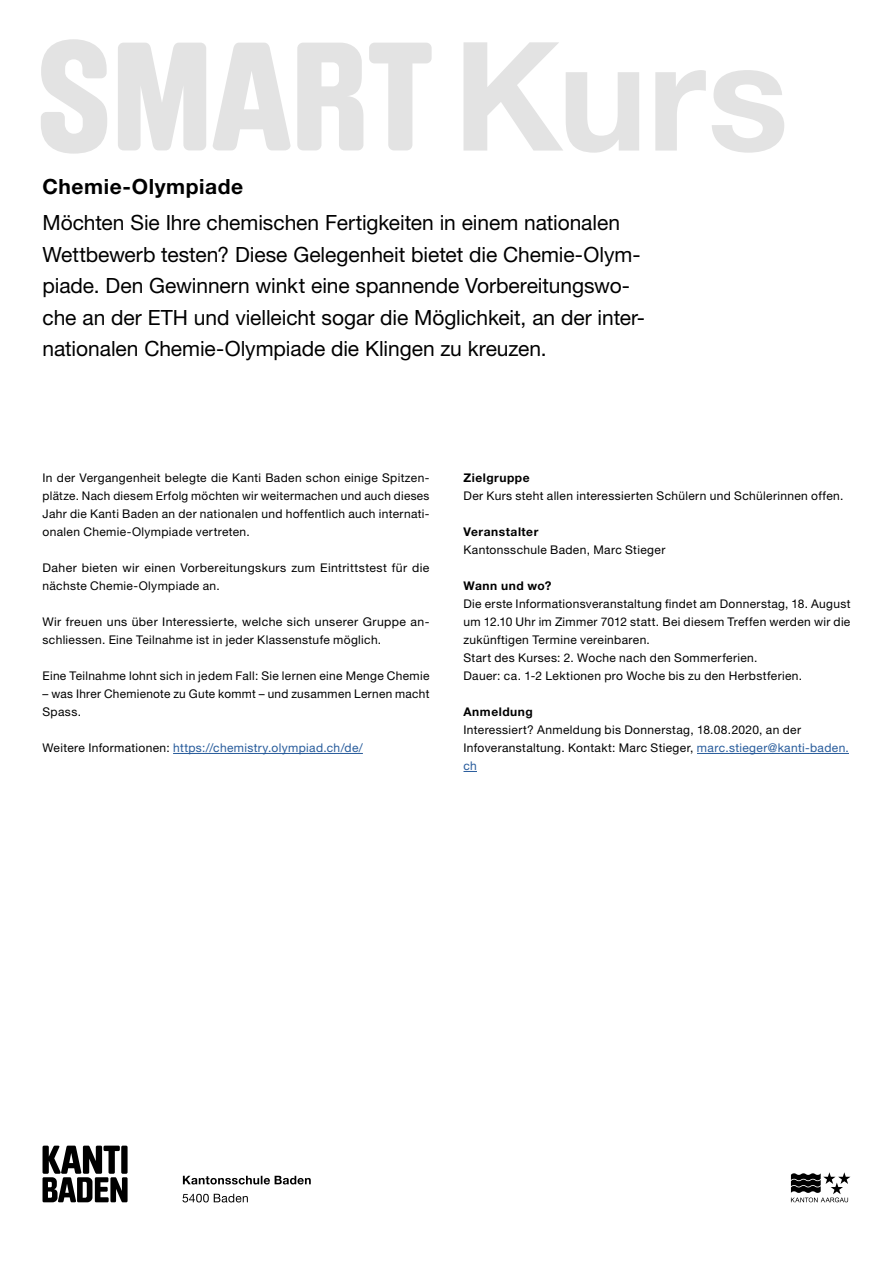
<style>
.page{position:relative;width:893px;height:1263px;background:#fff}
.page>*{position:absolute;margin:0;border:0;box-sizing:border-box;transform-origin:0 0}
.t1{font:21px/31.5px "Helvetica Neue LT Pro";letter-spacing:-.005em;color:#000}
.t2{font:700 21px "Helvetica Neue LT Pro";letter-spacing:.025em;color:#000}
.t3{font:12px/18px "Helvetica Neue LT Pro";letter-spacing:.03em;color:#000}
.t4{font:12px "Helvetica Neue LT Pro";letter-spacing:.03em;color:#275b9b}
.t5{font:700 12px "Helvetica Neue LT Pro";letter-spacing:.045em;color:#000}
.s1{color:#000}
.s2{color:#275b9b}
</style>
<div class="page">
<svg style="left:182px;top:1194px;width:66px;height:8px"></svg>
<svg style="left:183px;top:1176px;width:128px;height:8px"></svg>
<svg style="left:791px;top:1172px;width:59px;height:30px"></svg>
<svg style="left:43px;top:1145px;width:85px;height:57px"></svg>
<svg style="left:41px;top:39px;width:391px;height:115px"></svg>
<svg style="left:463px;top:42px;width:321px;height:111px"></svg>
<hr style="left:173px;top:753px;width:190px;height:1px;background:#275b9b">
<hr style="left:697px;top:753px;width:152px;height:1px;background:#275b9b">
<svg style="left:463px;top:771px;width:14px;height:1px"></svg>
<h1 class="t2" style="left:43px;top:173px;width:202px">Chemie-Olympiade</h1>
<p class="t1" style="left:43px;top:206px;width:604px">Möchten Sie Ihre chemischen Fertigkeiten in einem nationalen Wettbewerb testen? Diese Gelegenheit bietet die Chemie-Olym&shy;piade. Den Gewinnern winkt eine spannende Vorbereitungswo&shy;che an der ETH und vielleicht sogar die Möglichkeit, an der inter&shy;nationalen Chemie-Olympiade die Klingen zu kreuzen.</p>
<p class="t3" style="left:43px;top:469px;width:388px;text-align:justify">In der Vergangenheit belegte die Kanti Baden schon einige Spitzen&shy;plätze. Nach diesem Erfolg möchten wir weitermachen und auch dieses Jahr die Kanti Baden an der nationalen und hoffentlich auch internati&shy;onalen Chemie-Olympiade vertreten.</p>
<p class="t3" style="left:43px;top:559px;width:388px">Daher bieten wir einen Vorbereitungskurs zum Eintrittstest für die nächste Chemie-Olympiade an.</p>
<p class="t3" style="left:43px;top:613px;width:388px">Wir freuen uns über Interessierte, welche sich unserer Gruppe an&shy;schliessen. Eine Teilnahme ist in jeder Klassenstufe möglich.</p>
<p class="t3" style="left:43px;top:667px;width:388px">Eine Teilnahme lohnt sich in jedem Fall: Sie lernen eine Menge Chemie</p>
<p class="t3" style="left:43px;top:685px;width:388px">– was Ihrer Chemienote zu Gute kommt – und zusammen Lernen macht<br>Spass.</p>
<p class="t4" style="left:43px;top:740px;width:322px"><span class="s1">Weitere Informationen:</span> https://chemistry.olympiad.ch/de/</p>
<p class="t5" style="left:463px;top:470px;width:68px">Zielgruppe</p>
<p class="t3" style="left:463px;top:487px;width:381px">Der Kurs steht allen interessierten Schülern und Schülerinnen offen.</p>
<p class="t5" style="left:463px;top:524px;width:76px">Veranstalter</p>
<p class="t3" style="left:463px;top:541px;width:203px">Kantonsschule Baden, Marc Stieger</p>
<p class="t5" style="left:463px;top:578px;width:90px">Wann und wo?</p>
<p class="t3" style="left:463px;top:595px;width:388px">Die erste Informationsveranstaltung findet am Donnerstag, 18. August um 12.10 Uhr im Zimmer 7012 statt. Bei diesem Treffen werden wir die zukünftigen Termine vereinbaren.<br>Start des Kurses: 2. Woche nach den Sommerferien.<br>Dauer: ca. 1-2 Lektionen pro Woche bis zu den Herbstferien.</p>
<p class="t5" style="left:463px;top:704px;width:71px">Anmeldung</p>
<p class="t3" style="left:463px;top:721px;width:387px">Interessiert? Anmeldung bis Donnerstag, 18.08.2020, an der<br>Infoveranstaltung. Kontakt: Marc Stieger, <span class="s2">marc.stieger@kanti-baden. ch</span></p>
</div>
